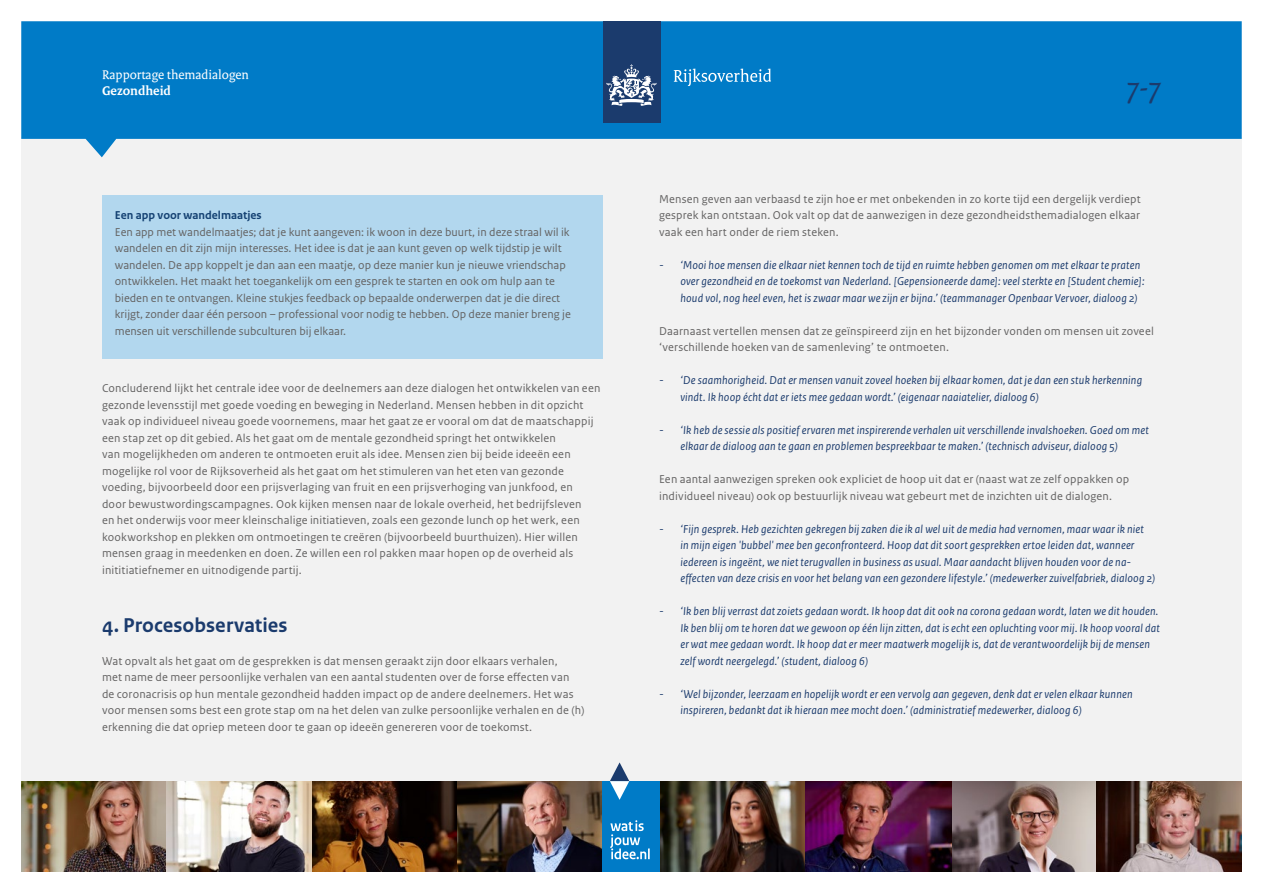
<style>
.page{position:relative;width:1263px;height:893px;background:#fff}
.page>*{position:absolute;margin:0;border:0;box-sizing:border-box;transform-origin:0 0}
.t1{font:italic 31.5px "Rijksoverheid Serif";color:#1b3b6d}
.t2{font:700 21px "Rijksoverheid Sans Text";color:#1b3b6d}
.t3{font:13.5px "Rijksoverheid Serif";color:#fff}
.t4{font:700 13.5px "Rijksoverheid Serif";color:#fff}
.t5{font:12px/16.5px "Rijksoverheid Sans Text";letter-spacing:.015em;color:#646363}
.t6{font:italic 12px/16.5px "Rijksoverheid Sans Text";letter-spacing:.015em;color:#1b3b6d}
.t7{font:700 12px "Rijksoverheid Sans Text";color:#154273}
</style>
<div class="page">
<div style="left:21px;top:137px;width:1221px;height:735px;background:#f2f2f2"></div>
<svg style="left:21px;top:21px;width:1221px;height:136px;background:#228bcc"></svg>
<div style="left:602px;top:21px;width:58px;height:101px;background:#1b3b6d"></div>
<svg style="left:606px;top:64px;width:50px;height:42px"></svg>
<svg style="left:674px;top:69px;width:97px;height:17px;background:#3a99d3"></svg>
<div style="left:102px;top:195px;width:501px;height:164px;background:#b2d7ee"></div>
<img style="left:21px;top:781px;width:146px;height:91px">
<img style="left:660px;top:781px;width:146px;height:91px">
<img style="left:312px;top:781px;width:145px;height:91px">
<img style="left:951px;top:781px;width:145px;height:91px">
<img style="left:167px;top:781px;width:145px;height:91px">
<img style="left:1096px;top:781px;width:146px;height:91px">
<img style="left:457px;top:781px;width:146px;height:91px">
<img style="left:806px;top:781px;width:145px;height:91px">
<div style="left:603px;top:781px;width:57px;height:91px;background:#007bc7"></div>
<svg style="left:610px;top:762px;width:19px;height:38px"></svg>
<svg style="left:610px;top:820px;width:40px;height:39px"></svg>
<p class="t3" style="left:102px;top:66px;width:148px">Rapportage themadialogen</p>
<p class="t4" style="left:102px;top:83px;width:70px">Gezondheid</p>
<p class="t7" style="left:115px;top:208px;width:148px">Een app voor wandelmaatjes</p>
<p class="t5" style="left:115px;top:224px;width:457px">Een app met wandelmaatjes; dat je kunt aangeven: ik woon in deze buurt, in deze straal wil ik wandelen en dit zijn mijn interesses. Het idee is dat je aan kunt geven op welk tijdstip je wilt wandelen. De app koppelt je dan aan een maatje, op deze manier kun je nieuwe vriendschap ontwikkelen. Het maakt het toegankelijk om een gesprek te starten en ook om hulp aan te bieden en te ontvangen. Kleine stukjes feedback op bepaalde onderwerpen dat je die direct krijgt, zonder daar één persoon – professional voor nodig te hebben. Op deze manier breng je mensen uit verschillende subculturen bij elkaar.</p>
<p class="t5" style="left:102px;top:380px;width:500px">Concluderend lijkt het centrale idee voor de deelnemers aan deze dialogen het ontwikkelen van een gezonde levensstijl met goede voeding en beweging in Nederland. Mensen hebben in dit opzicht vaak op individueel niveau goede voornemens, maar het gaat ze er vooral om dat de maatschappij een stap zet op dit gebied. Als het gaat om de mentale gezondheid springt het ontwikkelen<br>van mogelijkheden om anderen te ontmoeten eruit als idee. Mensen zien bij beide ideeën een mogelijke rol voor de Rijksoverheid als het gaat om het stimuleren van het eten van gezonde voeding, bijvoorbeeld door een prijsverlaging van fruit en een prijsverhoging van junkfood, en<br>door bewustwordingscampagnes. Ook kijken mensen naar de lokale overheid, het bedrijfsleven<br>en het onderwijs voor meer kleinschalige initiatieven, zoals een gezonde lunch op het werk, een kookworkshop en plekken om ontmoetingen te creëren (bijvoorbeeld buurthuizen). Hier willen mensen graag in meedenken en doen. Ze willen een rol pakken maar hopen op de overheid als inititiatiefnemer en uitnodigende partij.</p>
<h2 class="t2" style="left:102px;top:614px;width:187px">4. Procesobservaties</h2>
<p class="t5" style="left:102px;top:653px;width:484px">Wat opvalt als het gaat om de gesprekken is dat mensen geraakt zijn door elkaars verhalen,<br>met name de meer persoonlijke verhalen van een aantal studenten over de forse effecten van de coronacrisis op hun mentale gezondheid hadden impact op de andere deelnemers. Het was voor mensen soms best een grote stap om na het delen van zulke persoonlijke verhalen en de (h) erkenning die dat opriep meteen door te gaan op ideeën genereren voor de toekomst.</p>
<h1 class="t1" style="left:1127px;top:69px;width:36px">7-7</h1>
<p class="t5" style="left:659px;top:191px;width:483px;text-align:justify">Mensen geven aan verbaasd te zijn hoe er met onbekenden in zo korte tijd een dergelijk verdiept gesprek kan ontstaan. Ook valt op dat de aanwezigen in deze gezondheidsthemadialogen elkaar vaak een hart onder de riem steken.</p>
<p class="t6" style="left:680px;top:257px;width:466px;text-indent:-21px">- ‘Mooi hoe mensen die elkaar niet kennen toch de tijd en ruimte hebben genomen om met elkaar te praten over gezondheid en de toekomst van Nederland. [Gepensioneerde dame]: veel sterkte en [Student chemie]: houd vol, nog heel even, het is zwaar maar we zijn er bijna.’ (teammanager Openbaar Vervoer, dialoog 2)</p>
<p class="t5" style="left:659px;top:323px;width:496px">Daarnaast vertellen mensen dat ze geïnspireerd zijn en het bijzonder vonden om mensen uit zoveel ‘verschillende hoeken van de samenleving’ te ontmoeten.</p>
<p class="t6" style="left:680px;top:372px;width:463px;text-indent:-21px">- ‘De saamhorigheid. Dat er mensen vanuit zoveel hoeken bij elkaar komen, dat je dan een stuk herkenning vindt. Ik hoop écht dat er iets mee gedaan wordt.’ (eigenaar naaiatelier, dialoog 6)</p>
<p class="t6" style="left:680px;top:422px;width:470px;text-indent:-21px">- ‘Ik heb de sessie als positief ervaren met inspirerende verhalen uit verschillende invalshoeken. Goed om met elkaar de dialoog aan te gaan en problemen bespreekbaar te maken.’ (technisch adviseur, dialoog 5)</p>
<p class="t5" style="left:659px;top:471px;width:471px">Een aantal aanwezigen spreken ook expliciet de hoop uit dat er (naast wat ze zelf oppakken op individueel niveau) ook op bestuurlijk niveau wat gebeurt met de inzichten uit de dialogen.</p>
<p class="t6" style="left:680px;top:521px;width:476px;text-indent:-21px">- ‘Fijn gesprek. Heb gezichten gekregen bij zaken die ik al wel uit de media had vernomen, maar waar ik niet<br>in mijn eigen 'bubbel' mee ben geconfronteerd. Hoop dat dit soort gesprekken ertoe leiden dat, wanneer iedereen is ingeënt, we niet terugvallen in business as usual. Maar aandacht blijven houden voor de na&shy;effecten van deze crisis en voor het belang van een gezondere lifestyle.’ (medewerker zuivelfabriek, dialoog 2)</p>
<p class="t6" style="left:680px;top:603px;width:481px;text-indent:-21px">- ‘Ik ben blij verrast dat zoiets gedaan wordt. Ik hoop dat dit ook na corona gedaan wordt, laten we dit houden.<br>Ik ben blij om te horen dat we gewoon op één lijn zitten, dat is echt een opluchting voor mij. Ik hoop vooral dat er wat mee gedaan wordt. Ik hoop dat er meer maatwerk mogelijk is, dat de verantwoordelijk bij de mensen zelf wordt neergelegd.’ (student, dialoog 6)</p>
<p class="t6" style="left:680px;top:686px;width:454px;text-indent:-21px">- ‘Wel bijzonder, leerzaam en hopelijk wordt er een vervolg aan gegeven, denk dat er velen elkaar kunnen inspireren, bedankt dat ik hieraan mee mocht doen.’ (administratief medewerker, dialoog 6)</p>
</div>
